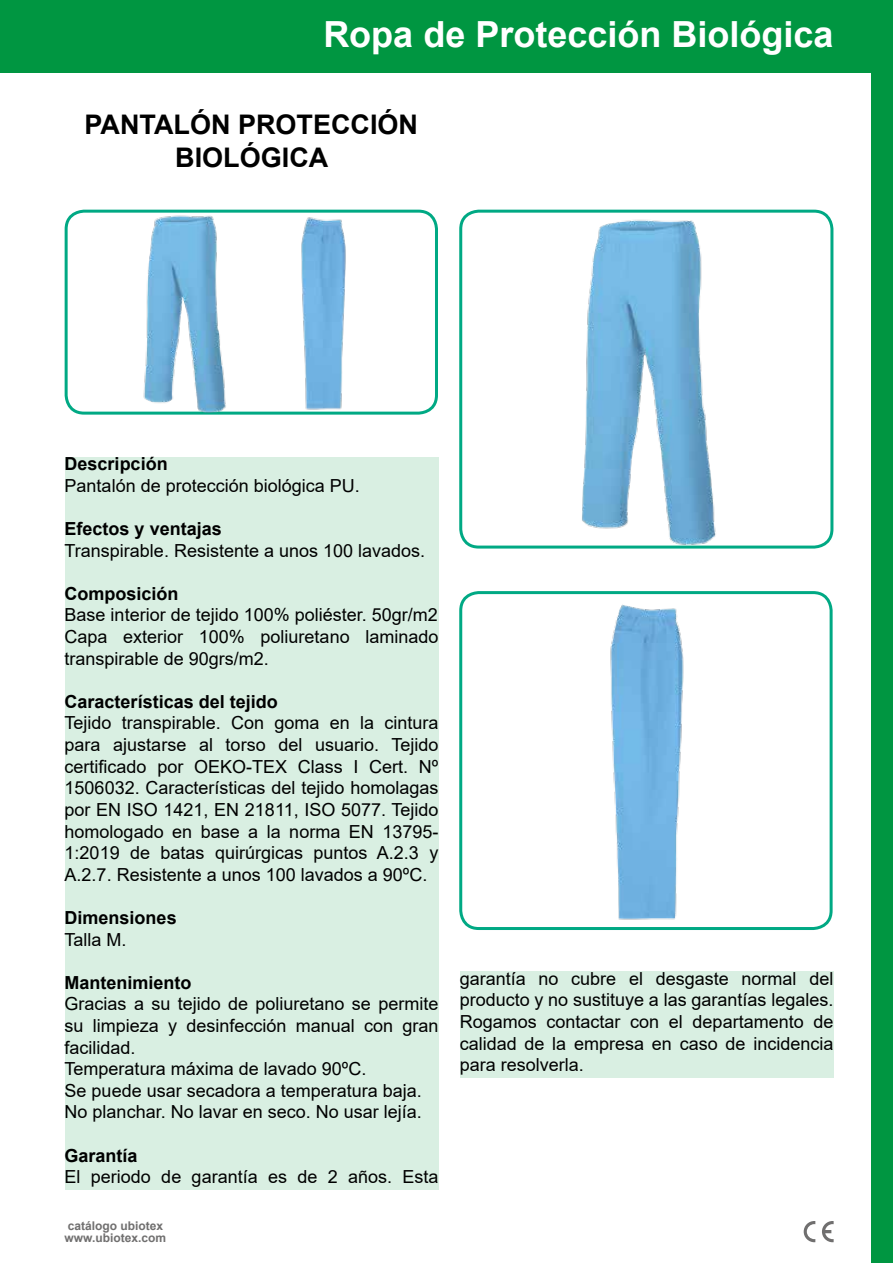
<style>
.page{position:relative;width:893px;height:1263px;background:#fff}
.page>*{position:absolute;margin:0;border:0;box-sizing:border-box;transform-origin:0 0}
.t1{font:700 36px "Arial";color:#fff}
.t2{font:700 27px/32.4px "Arial";color:#000;text-align:center}
.t3{font:18px/21.6px "Arial";color:#000;text-align:justify}
.t4{font:700 18px "Arial";color:#000}
.t5{font:700 12px/12px "Arial";color:#706f6f}
</style>
<div class="page">
<div style="left:65px;top:457px;width:373px;height:732px;background:#d9efe2"></div>
<div style="left:460px;top:972px;width:373px;height:106px;background:#d9efe2"></div>
<div style="left:0;top:0;width:893px;height:72px;background:#009641"></div>
<svg style="left:804px;top:1221px;width:11px;height:21px"></svg>
<svg style="left:822px;top:1221px;width:12px;height:21px"></svg>
<div style="left:872px;top:0;width:21px;height:1263px;background:#009641"></div>
<div style="left:65px;top:210px;width:373px;height:205px;border:3px solid #00a984;border-radius:18px"></div>
<div style="left:459px;top:210px;width:374px;height:339px;border:3px solid #00a984;border-radius:18px"></div>
<div style="left:459px;top:591px;width:374px;height:339px;border:3px solid #00a984;border-radius:18px"></div>
<img style="left:137px;top:210px;width:95px;height:205px">
<img style="left:288px;top:210px;width:69px;height:205px">
<img style="left:569px;top:210px;width:157px;height:338px">
<img style="left:589px;top:591px;width:113px;height:337px">
<h1 class="t1" style="left:323px;top:9px;width:512px">Ropa de Protección Biológica</h1>
<h2 class="t2" style="left:85px;top:109px;width:335px">PANTALÓN PROTECCIÓN<br>BIOLÓGICA</h2>
<p class="t4" style="left:65px;top:451px;width:105px">Descripción</p>
<p class="t3" style="left:65px;top:475px;width:297px">Pantalón de protección biológica PU.</p>
<p class="t4" style="left:65px;top:516px;width:159px">Efectos y ventajas</p>
<p class="t3" style="left:65px;top:539px;width:362px">Transpirable. Resistente a unos 100 lavados.</p>
<p class="t4" style="left:65px;top:581px;width:116px">Composición</p>
<p class="t3" style="left:65px;top:604px;width:375px">Base interior de tejido 100% poliéster. 50gr/m2<br>Capa exterior 100% poliuretano laminado transpirable de 90grs/m2.</p>
<p class="t4" style="left:65px;top:689px;width:215px">Características del tejido</p>
<p class="t3" style="left:65px;top:712px;width:375px">Tejido transpirable. Con goma en la cintura para ajustarse al torso del usuario. Tejido certificado por OEKO-TEX Class I Cert. Nº 1506032. Características del tejido homolagas por EN ISO 1421, EN 21811, ISO 5077. Tejido homologado en base a la norma EN 13795- 1:2019 de batas quirúrgicas puntos A.2.3 y A.2.7. Resistente a unos 100 lavados a 90ºC.</p>
<p class="t4" style="left:65px;top:905px;width:114px">Dimensiones</p>
<p class="t3" style="left:65px;top:928px;width:64px">Talla M.</p>
<p class="t4" style="left:65px;top:970px;width:129px">Mantenimiento</p>
<p class="t3" style="left:65px;top:993px;width:375px;text-align:left">Gracias a su tejido de poliuretano se permite su limpieza y desinfección manual con gran facilidad.<br>Temperatura máxima de lavado 90ºC.<br>Se puede usar secadora a temperatura baja.<br>No planchar. No lavar en seco. No usar lejía.</p>
<p class="t4" style="left:65px;top:1142px;width:75px">Garantía</p>
<p class="t3" style="left:65px;top:1166px;width:375px">El periodo de garantía es de 2 años. Esta</p>
<p class="t5" style="left:65px;top:1219px;width:103px">catálogo ubiotex www.ubiotex.com</p>
<p class="t3" style="left:460px;top:967px;width:375px">garantía no cubre el desgaste normal del producto y no sustituye a las garantías legales.<br>Rogamos contactar con el departamento de calidad de la empresa en caso de incidencia para resolverla.</p>
</div>
